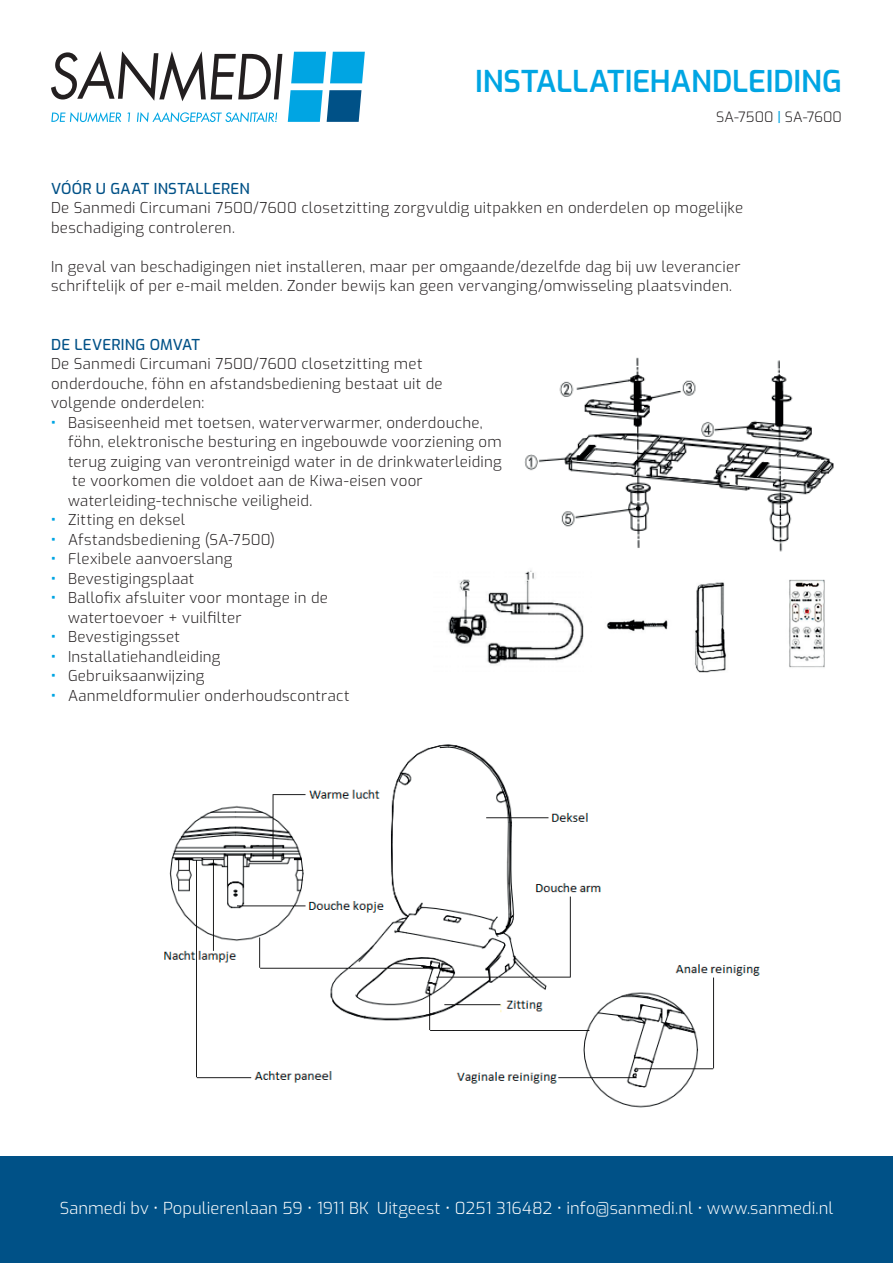
<style>
.page{position:relative;width:893px;height:1263px;background:#fff}
.page>*{position:absolute;margin:0;border:0;box-sizing:border-box;transform-origin:0 0}
.t1{font:600 30px "Exo";letter-spacing:-.005em;color:#00a5e3}
.t2{font:300 16.5px "Exo";letter-spacing:.005em;color:#fff}
.t3{font:300 15px/19.5px "Exo";letter-spacing:.02em;color:#231f20}
.t4{font:500 15px "Exo";letter-spacing:.015em;color:#005187}
.t5{font:300 14.25px "Exo";letter-spacing:.005em;color:#231f20}
.s1{font-weight:500;color:#00a5e3}
.s2{font-weight:700;color:#00a5e3}
</style>
<div class="page">
<img style="left:164px;top:744px;width:596px;height:364px">
<svg style="left:51px;top:51px;width:231px;height:50px"></svg>
<svg style="left:291px;top:52px;width:74px;height:31px;background:#22b1e6"></svg>
<svg style="left:288px;top:90px;width:73px;height:32px;background:#218cbe"></svg>
<svg style="left:51px;top:112px;width:227px;height:10px"></svg>
<div style="left:0;top:1157px;width:893px;height:106px;background:#005187"></div>
<img style="left:524px;top:357px;width:310px;height:195px">
<img style="left:448px;top:570px;width:136px;height:95px">
<img style="left:606px;top:579px;width:219px;height:94px">
<h1 class="t1" style="left:475px;top:59px;width:368px">INSTALLATIEHANDLEIDING</h1>
<p class="t5" style="left:716px;top:107px;width:127px">SA-7500 <span class="s1">|</span> SA-7600</p>
<p class="t4" style="left:51px;top:177px;width:200px">VÓÓR U GAAT INSTALLEREN</p>
<p class="t3" style="left:51px;top:197px;width:694px">De Sanmedi Circumani 7500/7600 closetzitting zorgvuldig uitpakken en onderdelen op mogelijke beschadiging controleren.</p>
<p class="t3" style="left:51px;top:256px;width:691px">In geval van beschadigingen niet installeren, maar per omgaande/dezelfde dag bij uw leverancier schriftelijk of per e-mail melden. Zonder bewijs kan geen vervanging/omwisseling plaatsvinden.</p>
<p class="t4" style="left:51px;top:333px;width:151px">DE LEVERING OMVAT</p>
<p class="t3" style="left:51px;top:353px;width:393px">De Sanmedi Circumani 7500/7600 closetzitting met onderdouche, föhn en afstandsbediening bestaat uit de volgende onderdelen:</p>
<p class="t3" style="left:68px;top:412px;width:435px;text-indent:-17px"><span class="s2">•</span> Basiseenheid met toetsen, waterverwarmer, onderdouche, föhn, elektronische besturing en ingebouwde voorziening om terug zuiging van verontreinigd water in de drinkwaterleiding te voorkomen die voldoet aan de Kiwa-eisen voor waterleiding-technische veiligheid.</p>
<p class="t3" style="left:51px;top:509px;width:136px"><span class="s2">•</span> Zitting en deksel</p>
<p class="t3" style="left:51px;top:529px;width:226px"><span class="s2">•</span> Afstandsbediening (SA-7500)</p>
<p class="t3" style="left:51px;top:548px;width:183px"><span class="s2">•</span> Flexibele aanvoerslang</p>
<p class="t3" style="left:51px;top:568px;width:145px"><span class="s2">•</span> Bevestigingsplaat</p>
<p class="t3" style="left:68px;top:587px;width:261px;text-indent:-17px"><span class="s2">•</span> Ballofix afsluiter voor montage in de watertoevoer + vuilfilter</p>
<p class="t3" style="left:51px;top:626px;width:130px"><span class="s2">•</span> Bevestigingsset</p>
<p class="t3" style="left:51px;top:646px;width:171px"><span class="s2">•</span> Installatiehandleiding</p>
<p class="t3" style="left:51px;top:665px;width:155px"><span class="s2">•</span> Gebruiksaanwijzing</p>
<p class="t3" style="left:51px;top:685px;width:300px"><span class="s2">•</span> Aanmeldformulier onderhoudscontract</p>
<p class="t2" style="left:60px;top:1196px;width:775px">Sanmedi bv • Populierenlaan 59 • 1911 BK Uitgeest • 0251 316482 • info@sanmedi.nl • www.sanmedi.nl</p>
</div>
